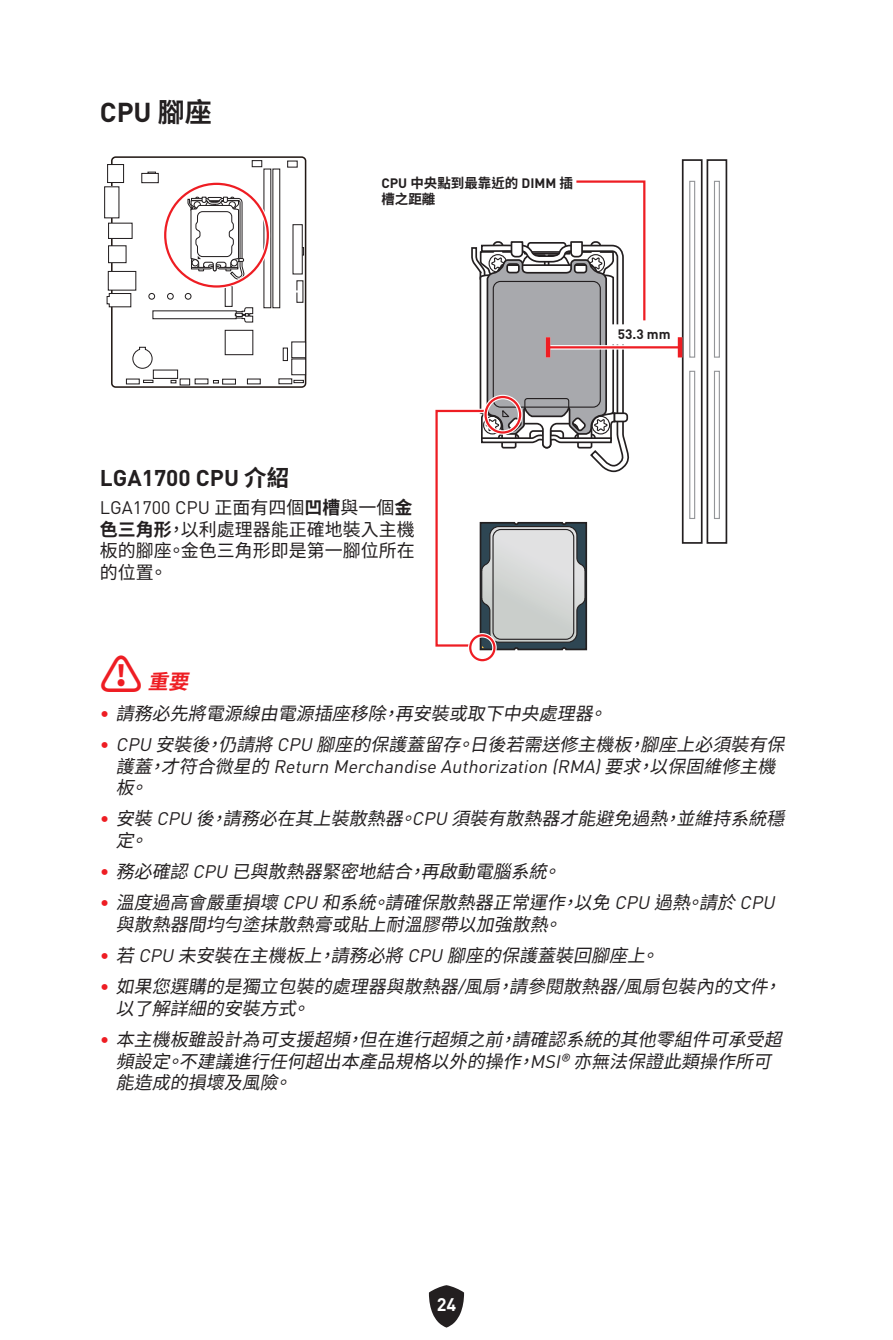
<style>
.page{position:relative;width:893px;height:1340px;background:#fff}
.page>*{position:absolute;margin:0;border:0;box-sizing:border-box;transform-origin:0 0}
.t1{font:700 27px "MSI Din Pro Noto CJK";color:#231f20}
.t2{font:700 22.5px "MSI Din Pro Noto CJK";color:#231f20}
.t3{font:italic 700 20.25px "MSI Din Pro Noto CJK";color:#ee1d23}
.t4{font:italic 18px/31.3px "MSI Din Pro Noto CJK";color:#231f20}
.t5{font:18px/21.6px "MSI Din Pro Noto CJK";color:#231f20}
.t6{font:700 18px "MSI Din Pro Noto CJK";color:#fff}
.t7{font:700 13.5px/16.2px "MSI Din Pro Noto CJK";color:#231f20}
.s1{font-weight:700}
.s2{font-style:normal;font-size:42.75px}
.s3{font-weight:700;font-style:normal;color:#ee1d23}
</style>
<div class="page">
<svg style="left:429px;top:1285px;width:35px;height:42px"></svg>
<div style="left:682px;top:159px;width:21px;height:385px;border:2px solid #231f20"></div>
<div style="left:689px;top:371px;width:6px;height:148px;border:1px solid #939598"></div>
<div style="left:689px;top:181px;width:6px;height:177px;border:1px solid #939598"></div>
<div style="left:707px;top:159px;width:20px;height:385px;border:2px solid #231f20"></div>
<div style="left:714px;top:371px;width:6px;height:148px;border:1px solid #939598"></div>
<div style="left:714px;top:181px;width:6px;height:177px;border:1px solid #939598"></div>
<div style="left:111px;top:156px;width:195px;height:232px;border:2px solid #211814;border-radius:4px"></div>
<div style="left:153px;top:369px;width:25px;height:10px;border:1px solid #231f20"></div>
<div style="left:126px;top:378px;width:14px;height:6px;border:1px solid #231f20"></div>
<svg style="left:213px;top:380px;width:6px;height:3px"></svg>
<div style="left:247px;top:378px;width:14px;height:6px;border:1px solid #231f20"></div>
<div style="left:222px;top:379px;width:14px;height:5px;border:1px solid #231f20"></div>
<div style="left:278px;top:378px;width:14px;height:6px;border:1px solid #231f20"></div>
<div style="left:292px;top:359px;width:14px;height:16px;background:#fff"></div>
<div style="left:291px;top:358px;width:15px;height:17px;border:1px solid #231f20"></div>
<div style="left:292px;top:342px;width:14px;height:16px;background:#fff"></div>
<div style="left:291px;top:341px;width:15px;height:17px;border:1px solid #231f20"></div>
<svg style="left:141px;top:172px;width:18px;height:12px"></svg>
<div style="left:108px;top:164px;width:16px;height:18px;background:#fff"></div>
<div style="left:107px;top:164px;width:17px;height:19px;border:1px solid #231f20"></div>
<svg style="left:106px;top:292px;width:26px;height:16px"></svg>
<div style="left:109px;top:246px;width:17px;height:17px;background:#fff"></div>
<div style="left:108px;top:245px;width:19px;height:18px;border:1px solid #231f20"></div>
<div style="left:105px;top:187px;width:14px;height:31px;background:#fff"></div>
<div style="left:104px;top:186px;width:15px;height:32px;border:1px solid #231f20"></div>
<div style="left:109px;top:223px;width:23px;height:15px;background:#fff"></div>
<div style="left:108px;top:223px;width:25px;height:16px;border:1px solid #231f20"></div>
<div style="left:108px;top:271px;width:28px;height:19px;background:#fff"></div>
<div style="left:108px;top:271px;width:28px;height:20px;border:1px solid #231f20"></div>
<div style="left:272px;top:168px;width:8px;height:140px;border:1px solid #231f20"></div>
<svg style="left:251px;top:160px;width:12px;height:8px"></svg>
<svg style="left:287px;top:160px;width:11px;height:8px"></svg>
<svg style="left:171px;top:378px;width:20px;height:8px"></svg>
<svg style="left:132px;top:346px;width:21px;height:23px"></svg>
<svg style="left:292px;top:224px;width:12px;height:79px"></svg>
<div style="left:185px;top:293px;width:7px;height:7px;border:1px solid #231f20;border-radius:50%"></div>
<div style="left:167px;top:293px;width:7px;height:7px;border:1px solid #231f20;border-radius:50%"></div>
<div style="left:148px;top:293px;width:7px;height:7px;border:1px solid #231f20;border-radius:50%"></div>
<svg style="left:187px;top:196px;width:58px;height:87px"></svg>
<div style="left:225px;top:330px;width:28px;height:25px;border:1px solid #231f20"></div>
<svg style="left:152px;top:307px;width:102px;height:16px"></svg>
<svg style="left:143px;top:380px;width:10px;height:3px"></svg>
<svg style="left:293px;top:380px;width:11px;height:3px"></svg>
<div style="left:283px;top:347px;width:5px;height:14px;border:1px solid #231f20"></div>
<div style="left:163px;top:182px;width:107px;height:107px;border:4px solid #fff;border-radius:50%"></div>
<div style="left:164px;top:183px;width:105px;height:104px;border:2px solid #ee1d23;border-radius:50%"></div>
<svg style="left:649px;top:345px;width:29px;height:4px"></svg>
<hr style="left:548px;top:346px;width:132px;height:2px;background:#ee1d23">
<hr style="left:678px;top:337px;width:4px;height:20px;background:#ee1d23">
<svg style="left:435px;top:180px;width:214px;height:471px"></svg>
<div style="left:483px;top:395px;width:39px;height:40px;border:4px solid #fff;border-radius:50%"></div>
<div style="left:484px;top:396px;width:37px;height:37px;border:2px solid #ee1d23;border-radius:50%"></div>
<div style="left:468px;top:633px;width:29px;height:29px;border:4px solid #fff;border-radius:50%"></div>
<div style="left:469px;top:634px;width:27px;height:27px;border:2px solid #ee1d23;border-radius:50%"></div>
<h1 class="t1" style="left:100px;top:97px;width:113px">CPU 腳座</h1>
<p class="t7" style="left:381px;top:175px;width:193px">CPU 中央點到最靠近的 DIMM 插槽之距離</p>
<p class="t7" style="left:618px;top:326px;width:54px">53.3 mm</p>
<p class="t2" style="left:100px;top:465px;width:191px">LGA1700 CPU 介紹</p>
<p class="t5" style="left:100px;top:497px;width:316px">LGA1700 CPU 正面有四個<span class="s1">凹槽</span>與一個<span class="s1">金色三角形</span>，以利處理器能正確地裝入主機板的腳座。金色三角形即是第一腳位所在的位置。</p>
<p class="t3" style="left:100px;top:670px;width:100px"><span class="s2">⚠</span> 重要</p>
<p class="t4" style="left:100px;top:698px;width:695px"><span class="s3">∙</span> 請務必先將電源線由電源插座移除，再安裝或取下中央處理器。<br><span class="s3">∙</span> CPU安裝後，仍請將 CPU腳座的保護蓋留存。日後若需送修主機板，腳座上必須裝有保</p>
<p class="t4" style="left:116px;top:755px;width:670px;line-height:21.6px">護蓋，才符合微星的 ReturnMerchandiseAuthorization(RMA)要求，以保固維修主機板。</p>
<p class="t4" style="left:116px;top:808px;width:679px;line-height:21.6px;text-indent:-16px"><span class="s3">∙</span> 安裝 CPU後，請務必在其上裝散熱器。CPU須裝有散熱器才能避免過熱，並維持系統穩定。</p>
<p class="t4" style="left:100px;top:856px;width:685px"><span class="s3">∙</span> 務必確認 CPU已與散熱器緊密地結合，再啟動電腦系統。<br><span class="s3">∙</span> 溫度過高會嚴重損壞 CPU和系統。請確保散熱器正常運作，以免 CPU過熱。請於 CPU</p>
<p class="t4" style="left:100px;top:909px;width:692px;text-indent:16px">與散熱器間均勻塗抹散熱膏或貼上耐溫膠帶以加強散熱。<br><span class="s3">∙</span> 若 CPU未安裝在主機板上，請務必將 CPU腳座的保護蓋裝回腳座上。<br><span class="s3">∙</span> 如果您選購的是獨立包裝的處理器與散熱器/風扇，請參閱散熱器/風扇包裝內的文件，</p>
<p class="t4" style="left:100px;top:993px;width:693px;text-indent:16px">以了解詳細的安裝方式。<br><span class="s3">∙</span> 本主機板雖設計為可支援超頻，但在進行超頻之前，請確認系統的其他零組件可承受超</p>
<p class="t4" style="left:116px;top:1050px;width:666px;line-height:21.6px">頻設定。不建議進行任何超出本產品規格以外的操作，MSI®亦無法保證此類操作所可能造成的損壞及風險。</p>
<p class="t6" style="left:437px;top:1293px;width:21px">24</p>
</div>
